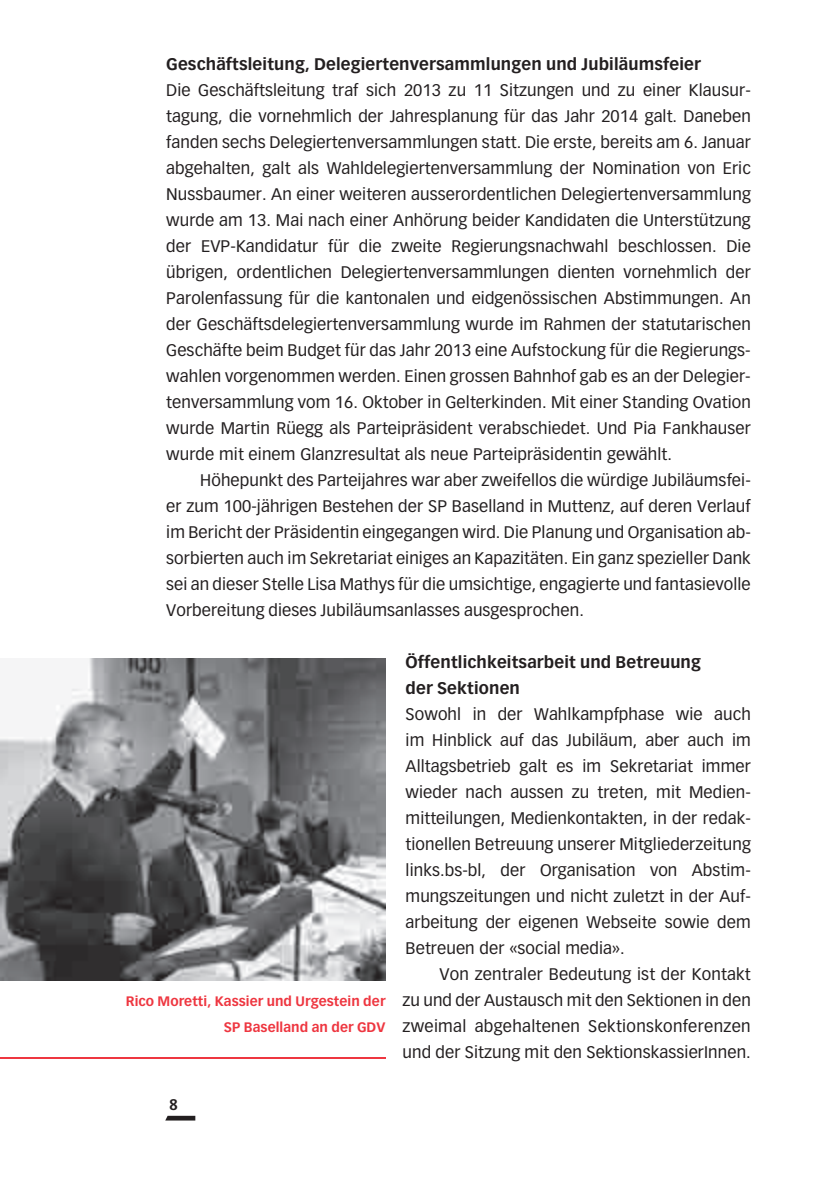
<style>
.page{position:relative;width:832px;height:1183px;background:#fff}
.page>*{position:absolute;margin:0;border:0;box-sizing:border-box;transform-origin:0 0}
.t1{font:16.4px/26px "Vectora LT Std";letter-spacing:.005em;color:#231f20;text-align:justify}
.t2{font:700 16.4px/26px "Vectora LT Std";letter-spacing:.01em;color:#231f20}
.t3{font:700 15px "Vectora LT Std";color:#231f20}
.t4{font:700 13.6px/26px "Vectora LT Std";letter-spacing:.005em;color:#ee3640;text-align:right}
</style>
<div class="page">
<svg style="left:165px;top:1115px;width:30px;height:5px"></svg>
<img style="left:0;top:658px;width:385px;height:322px">
<hr style="left:0;top:1057px;width:385px;height:1px;background:#ee3640">
<p class="t2" style="left:166px;top:51px;width:535px">Geschäftsleitung, Delegiertenversammlungen und Jubiläumsfeier</p>
<p class="t1" style="left:166px;top:77px;width:586px">Die Geschäftsleitung traf sich 2013 zu 11 Sitzungen und zu einer Klausur&shy;tagung, die vornehmlich der Jahresplanung für das Jahr 2014 galt. Daneben fanden sechs Delegiertenversammlungen statt. Die erste, bereits am 6. Januar abgehalten, galt als Wahldelegiertenversammlung der Nomination von Eric Nussbaumer. An einer weiteren ausserordentlichen Delegiertenversammlung wurde am 13. Mai nach einer Anhörung beider Kandidaten die Unterstützung der EVP-Kandidatur für die zweite Regierungsnachwahl beschlossen. Die übrigen, ordentlichen Delegiertenversammlungen dienten vornehmlich der Parolenfassung für die kantonalen und eidgenössischen Abstimmungen. An der Geschäftsdelegiertenversammlung wurde im Rahmen der statutarischen Geschäfte beim Budget für das Jahr 2013 eine Aufstockung für die Regierungs&shy;wahlen vorgenommen werden. Einen grossen Bahnhof gab es an der Delegier&shy;tenversammlung vom 16. Oktober in Gelterkinden. Mit einer Standing Ovation wurde Martin Rüegg als Parteipräsident verabschiedet. Und Pia Fankhauser wurde mit einem Glanzresultat als neue Parteipräsidentin gewählt.</p>
<p class="t1" style="left:166px;top:467px;width:585px;text-indent:34px">Höhepunkt des Parteijahres war aber zweifellos die würdige Jubiläumsfei&shy;er zum 100-jährigen Bestehen der SP Baselland in Muttenz, auf deren Verlauf im Bericht der Präsidentin eingegangen wird. Die Planung und Organisation ab&shy;sorbierten auch im Sekretariat einiges an Kapazitäten. Ein ganz spezieller Dank sei an dieser Stelle Lisa Mathys für die umsichtige, engagierte und fantasievolle Vorbereitung dieses Jubiläumsanlasses ausgesprochen.</p>
<p class="t2" style="left:405px;top:649px;width:297px">Öffentlichkeitsarbeit und Betreuung der Sektionen</p>
<p class="t1" style="left:405px;top:701px;width:346px">Sowohl in der Wahlkampfphase wie auch im Hinblick auf das Jubiläum, aber auch im Alltagsbetrieb galt es im Sekretariat immer wieder nach aussen zu treten, mit Medien&shy;mitteilungen, Medienkontakten, in der redak&shy;tionellen Betreuung unserer Mitgliederzeitung links.bs-bl, der Organisation von Abstim&shy;mungszeitungen und nicht zuletzt in der Auf&shy;arbeitung der eigenen Webseite sowie dem Betreuen der «social media».</p>
<p class="t1" style="left:402px;top:961px;width:349px;text-indent:37px">Von zentraler Bedeutung ist der Kontakt zu und der Austausch mit den Sektionen in den zweimal abgehaltenen Sektionskonferenzen und der Sitzung mit den SektionskassierInnen.</p>
<p class="t4" style="left:126px;top:988px;width:261px">Rico Moretti, Kassier und Urgestein der<br>SP Baselland an der GDV</p>
<p class="t3" style="left:169px;top:1095px;width:10px">8</p>
</div>
